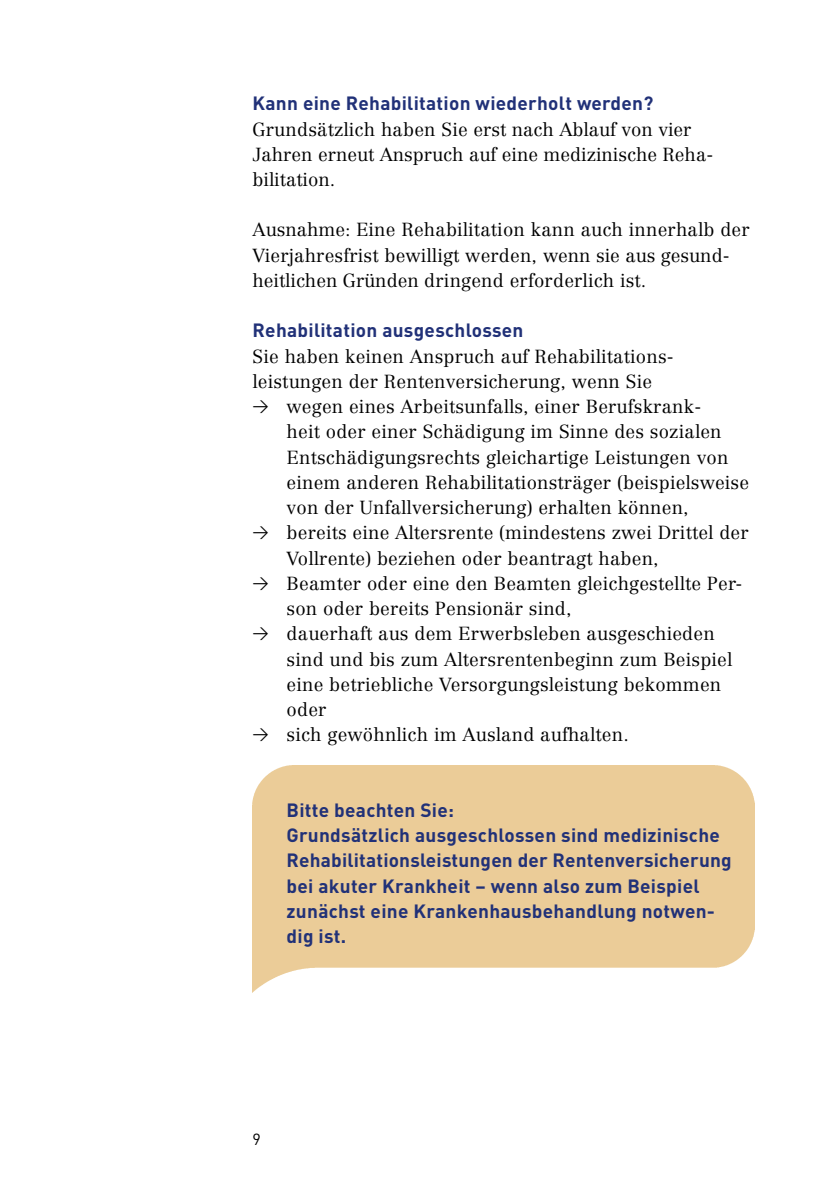
<style>
.page{position:relative;width:840px;height:1191px;background:#fff}
.page>*{position:absolute;margin:0;border:0;box-sizing:border-box;transform-origin:0 0}
.t1{font:700 19px/25.2px "DIN";letter-spacing:.015em;color:#213178}
.t2{font:300 18.6px/25.2px "Centennial";letter-spacing:.01em;color:#000}
.t3{font:16px "DIN";color:#000}
.s1{font-family:"DIN Regular Alternate";font-weight:400;font-size:16px}
</style>
<div class="page">
<h3 class="t1" style="left:252px;top:90px;width:402px">Kann eine Rehabilitation wiederholt werden?</h3>
<p class="t2" style="left:252px;top:116px;width:462px">Grundsätzlich haben Sie erst nach Ablauf von vier<br>Jahren erneut Anspruch auf eine medizinische Reha&shy;bilitation.</p>
<p class="t2" style="left:252px;top:217px;width:498px">Ausnahme: Eine Rehabilitation kann auch innerhalb der<br>Vierjahresfrist bewilligt werden, wenn sie aus gesund&shy;heitlichen Gründen dringend erforderlich ist.</p>
<h3 class="t1" style="left:252px;top:317px;width:272px">Rehabilitation ausgeschlossen</h3>
<p class="t2" style="left:252px;top:369px;width:401px">leistungen der Rentenversicherung, wenn Sie</p>
<p class="t2" style="left:286px;top:419px;width:463px">heit oder einer Schädigung im Sinne des sozialen Entschädigungsrechts gleichartige Leistungen von einem anderen Rehabilitationsträger (beispielsweise von der Unfallversicherung) erhalten können,</p>
<p class="t2" style="left:286px;top:520px;width:463px;text-indent:-34px"><span class="s1">&gt;</span> bereits eine Altersrente (mindestens zwei Drittel der<br>Vollrente) beziehen oder beantragt haben,</p>
<p class="t2" style="left:286px;top:596px;width:286px">son oder bereits Pensionär sind,</p>
<p class="t2" style="left:286px;top:621px;width:447px;text-indent:-34px"><span class="s1">&gt;</span> dauerhaft aus dem Erwerbsleben ausgeschieden sind und bis zum Altersrentenbeginn zum Beispiel eine betriebliche Versorgungsleistung bekommen oder</p>
<p class="t2" style="left:252px;top:722px;width:377px"><span class="s1">&gt;</span> sich gewöhnlich im Ausland aufhalten.</p>
<p class="t2" style="left:252px;top:343px;width:422px">Sie haben keinen Anspruch auf Rehabilitations-</p>
<p class="t2" style="left:252px;top:394px;width:450px"><span class="s1">&gt;</span> wegen eines Arbeitsunfalls, einer Berufskrank-</p>
<p class="t2" style="left:252px;top:570px;width:491px"><span class="s1">&gt;</span> Beamter oder eine den Beamten gleichgestellte Per-</p>
<h4 class="t1" style="left:286px;top:796px;width:169px">Bitte beachten Sie:</h4>
<p class="t1" style="left:286px;top:822px;width:446px">Grundsätzlich ausgeschlossen sind medizinische<br>Rehabilitationsleistungen der Rentenversicherung bei akuter Krankheit – wenn also zum Beispiel</p>
<p class="t1" style="left:286px;top:923px;width:61px">dig ist.</p>
<p class="t1" style="left:286px;top:897px;width:429px">zunächst eine Krankenhausbehandlung notwen-</p>
<p class="t3" style="left:252px;top:1129px;width:10px">9</p>
</div>
